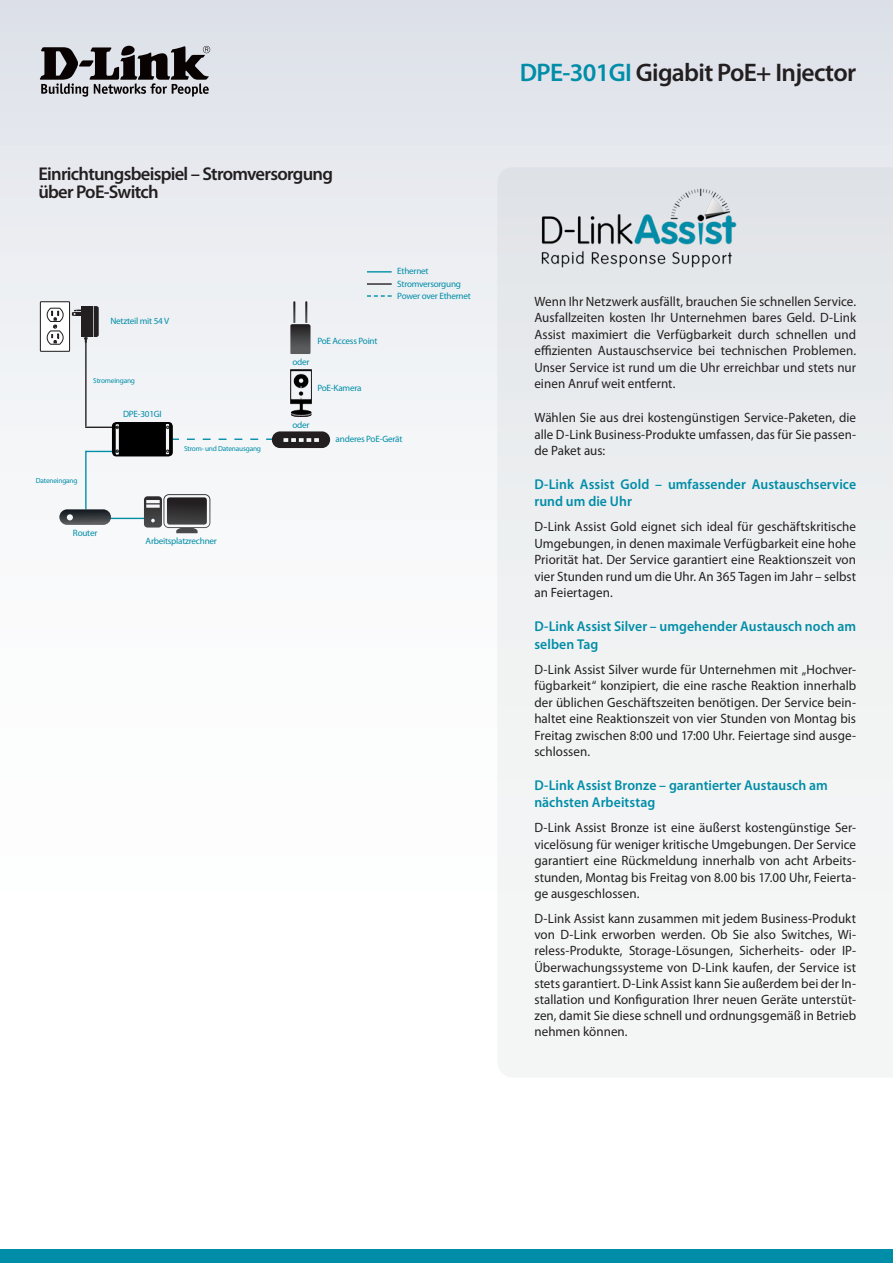
<style>
.page{position:relative;width:893px;height:1263px;background:#fff}
.page>*{position:absolute;margin:0;border:0;box-sizing:border-box;transform-origin:0 0}
.Product_Name__Conten{font:600 25.5px "Myriad Pro";letter-spacing:-.025em;color:#231f20}
.Image_Title{font:600 18.6px/18px "Myriad Pro";letter-spacing:-.04em;color:#231f20}
.t1{font:600 14.25px/17.1px "Myriad Pro";letter-spacing:.005em;color:#008da8}
.t2{font:13.5px/16.5px "Myriad Pro";letter-spacing:.005em;color:#231f20;text-align:justify}
.Image_Caption__Large{font:9.15px "Myriad Pro";letter-spacing:-.025em;color:#008da8}
.Image_Caption{font:9.15px "Myriad Pro";letter-spacing:-.025em;color:#008da8}
.Image_Caption-2{font:7.35px "Myriad Pro";letter-spacing:-.025em;color:#008da8}
.s1{color:#008da8}
</style>
<div class="page">
<div style="left:0;top:0;width:893px;height:1084px;background:#dde1e9"></div>
<div style="left:0;top:1249px;width:893px;height:14px;background:#008da8"></div>
<svg style="left:41px;top:46px;width:169px;height:8px"></svg>
<img style="left:0;top:54px;width:893px;height:1030px">
<p class="Image_Title" style="left:38px;top:165px;width:296px">Einrichtungsbeispiel – Stromversorgung über PoE-Switch</p>
<p class="Image_Caption__Large" style="left:110px;top:316px;width:60px">Netzteil mit 54 V</p>
<p class="Image_Caption-2" style="left:93px;top:376px;width:43px">Stromeingang</p>
<p class="Image_Caption__Large" style="left:123px;top:408px;width:40px">DPE-301GI</p>
<p class="Image_Caption__Large" style="left:292px;top:357px;width:19px">oder</p>
<p class="Image_Caption__Large" style="left:317px;top:335px;width:62px">PoE Access Point</p>
<p class="Image_Caption__Large" style="left:317px;top:382px;width:46px">PoE-Kamera</p>
<p class="Image_Caption__Large" style="left:292px;top:419px;width:19px">oder</p>
<p class="Image_Caption" style="left:397px;top:266px;width:33px">Ethernet</p>
<p class="Image_Caption" style="left:397px;top:278px;width:65px">Stromversorgung</p>
<p class="Image_Caption" style="left:397px;top:290px;width:75px">Power over Ethernet</p>
<p class="Image_Caption-2" style="left:36px;top:476px;width:43px">Dateneingang</p>
<p class="Image_Caption__Large" style="left:73px;top:527px;width:26px">Router</p>
<p class="Image_Caption-2" style="left:184px;top:444px;width:78px">Strom- und Datenausgang</p>
<p class="Image_Caption__Large" style="left:146px;top:535px;width:73px">Arbeitsplatzrechner</p>
<p class="Image_Caption__Large" style="left:336px;top:433px;width:68px">anderes PoE-Gerät</p>
<p class="Product_Name__Conten" style="left:520px;top:56px;width:338px"><span class="s1">DPE-301GI</span> Gigabit PoE+ Injector</p>
<p class="t2" style="left:534px;top:293px;width:323px">Wenn Ihr Netzwerk ausfällt, brauchen Sie schnellen Service.<br>Ausfallzeiten kosten Ihr Unternehmen bares Geld. D-Link Assist maximiert die Verfügbarkeit durch schnellen und effizienten Austauschservice bei technischen Problemen.<br>Unser Service ist rund um die Uhr erreichbar und stets nur einen Anruf weit entfernt.</p>
<p class="t2" style="left:534px;top:409px;width:323px">Wählen Sie aus drei kostengünstigen Service-Paketen, die alle D-Link Business-Produkte umfassen, das für Sie passen&shy;de Paket aus:</p>
<p class="t1" style="left:534px;top:475px;width:323px">D-Link Assist Gold – umfassender Austauschservice rund um die Uhr</p>
<p class="t2" style="left:534px;top:518px;width:323px">D-Link Assist Gold eignet sich ideal für geschäftskritische Umgebungen, in denen maximale Verfügbarkeit eine hohe Priorität hat. Der Service garantiert eine Reaktionszeit von vier Stunden rund um die Uhr. An 365 Tagen im Jahr – selbst an Feiertagen.</p>
<p class="t1" style="left:534px;top:618px;width:323px">D-Link Assist Silver – umgehender Austausch noch am selben Tag</p>
<p class="t2" style="left:534px;top:660px;width:323px">D-Link Assist Silver wurde für Unternehmen mit „Hochver&shy;fügbarkeit“ konzipiert, die eine rasche Reaktion innerhalb der üblichen Geschäftszeiten benötigen. Der Service bein&shy;haltet eine Reaktionszeit von vier Stunden von Montag bis Freitag zwischen 8:00 und 17:00 Uhr. Feiertage sind ausge&shy;schlossen.</p>
<p class="t1" style="left:534px;top:776px;width:295px">D-Link Assist Bronze – garantierter Austausch am nächsten Arbeitstag</p>
<p class="t2" style="left:534px;top:819px;width:323px">D-Link Assist Bronze ist eine äußerst kostengünstige Ser&shy;vicelösung für weniger kritische Umgebungen. Der Service garantiert eine Rückmeldung innerhalb von acht Arbeits&shy;stunden, Montag bis Freitag von 8.00 bis 17.00 Uhr, Feierta&shy;ge ausgeschlossen.</p>
<p class="t2" style="left:534px;top:910px;width:323px">D-Link Assist kann zusammen mit jedem Business-Produkt von D-Link erworben werden. Ob Sie also Switches, Wi&shy;reless-Produkte, Storage-Lösungen, Sicherheits- oder IP-Überwachungssysteme von D-Link kaufen, der Service ist stets garantiert. D-Link Assist kann Sie außerdem bei der In&shy;stallation und Konfiguration Ihrer neuen Geräte unterstüt&shy;zen, damit Sie diese schnell und ordnungsgemäß in Betrieb nehmen können.</p>
</div>
